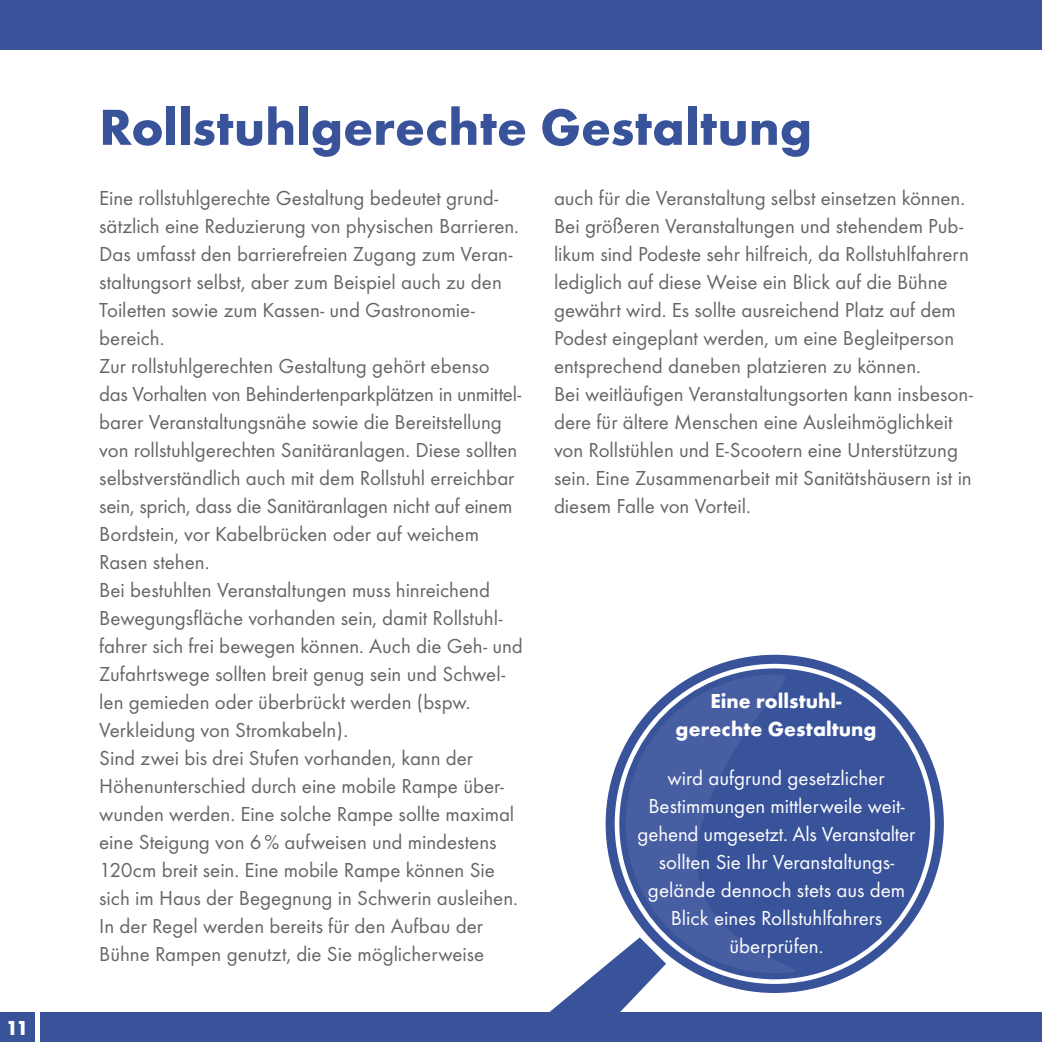
<style>
.page{position:relative;width:1042px;height:1042px;background:#fff}
.page>*{position:absolute;margin:0;border:0;box-sizing:border-box;transform-origin:0 0}
.t1{font:700 52.5px "Futura T";letter-spacing:.005em;color:#39539b}
.t2{font:21px/28px "Futura T";color:#656564}
.t3{font:21px/28px "Futura T";color:#fff;text-align:center}
.t4{font:700 21px/28px "Futura T";color:#fff;text-align:center}
</style>
<div class="page">
<div style="left:40px;top:1012px;width:1002px;height:30px;background:#39539b"></div>
<div style="left:0;top:0;width:1042px;height:50px;background:#39539b"></div>
<div style="left:0;top:1012px;width:35px;height:30px;background:#39539b"></div>
<div style="left:619px;top:668px;width:311px;height:311px;background:#39539b;border-radius:50%"></div>
<div style="left:605px;top:655px;width:339px;height:338px;border:9px solid #39539b;border-radius:50%"></div>
<svg style="left:549px;top:949px;width:109px;height:63px"></svg>
<svg style="left:626px;top:674px;width:231px;height:299px"></svg>
<p class="t4" style="left:6px;top:1014px;width:24px">11</p>
<h1 class="t1" style="left:99px;top:96px;width:714px">Rollstuhlgerechte Gestaltung</h1>
<p class="t2" style="left:99px;top:184px;width:425px">Eine rollstuhlgerechte Gestaltung bedeutet grund&shy;sätzlich eine Reduzierung von physischen Barrieren.<br>Das umfasst den barrierefreien Zugang zum Veran&shy;staltungsort selbst, aber zum Beispiel auch zu den Toiletten sowie zum Kassen- und Gastronomie&shy;bereich.<br>Zur rollstuhlgerechten Gestaltung gehört ebenso das Vorhalten von Behindertenparkplätzen in unmittel&shy;barer Veranstaltungsnähe sowie die Bereitstellung von rollstuhlgerechten Sanitäranlagen. Diese sollten selbstverständlich auch mit dem Rollstuhl erreichbar sein, sprich, dass die Sanitäranlagen nicht auf einem Bordstein, vor Kabelbrücken oder auf weichem Rasen stehen.<br>Bei bestuhlten Veranstaltungen muss hinreichend Bewegungsfläche vorhanden sein, damit Rollstuhl&shy;fahrer sich frei bewegen können. Auch die Geh- und Zufahrtswege sollten breit genug sein und Schwel&shy;len gemieden oder überbrückt werden (bspw.<br>Verkleidung von Stromkabeln).<br>Sind zwei bis drei Stufen vorhanden, kann der Höhenunterschied durch eine mobile Rampe über&shy;wunden werden. Eine solche Rampe sollte maximal eine Steigung von 6% aufweisen und mindestens 120cm breit sein. Eine mobile Rampe können Sie sich im Haus der Begegnung in Schwerin ausleihen.<br>In der Regel werden bereits für den Aufbau der Bühne Rampen genutzt, die Sie möglicherweise</p>
<p class="t2" style="left:554px;top:184px;width:420px">auch für die Veranstaltung selbst einsetzen können.<br>Bei größeren Veranstaltungen und stehendem Pub&shy;likum sind Podeste sehr hilfreich, da Rollstuhlfahrern lediglich auf diese Weise ein Blick auf die Bühne gewährt wird. Es sollte ausreichend Platz auf dem Podest eingeplant werden, um eine Begleitperson entsprechend daneben platzieren zu können.<br>Bei weitläufigen Veranstaltungsorten kann insbeson&shy;dere für ältere Menschen eine Ausleihmöglichkeit von Rollstühlen und E-Scootern eine Unterstützung sein. Eine Zusammenarbeit mit Sanitätshäusern ist in diesem Falle von Vorteil.</p>
<p class="t4" style="left:675px;top:686px;width:202px">Eine rollstuhl&shy;gerechte Gestaltung</p>
<p class="t3" style="left:637px;top:763px;width:279px">wird aufgrund gesetzlicher<br>Bestimmungen mittlerweile weit&shy;gehend umgesetzt. Als Veranstalter sollten Sie Ihr Veranstaltungs&shy;gelände dennoch stets aus dem<br>Blick eines Rollstuhlfahrers überprüfen.</p>
</div>
